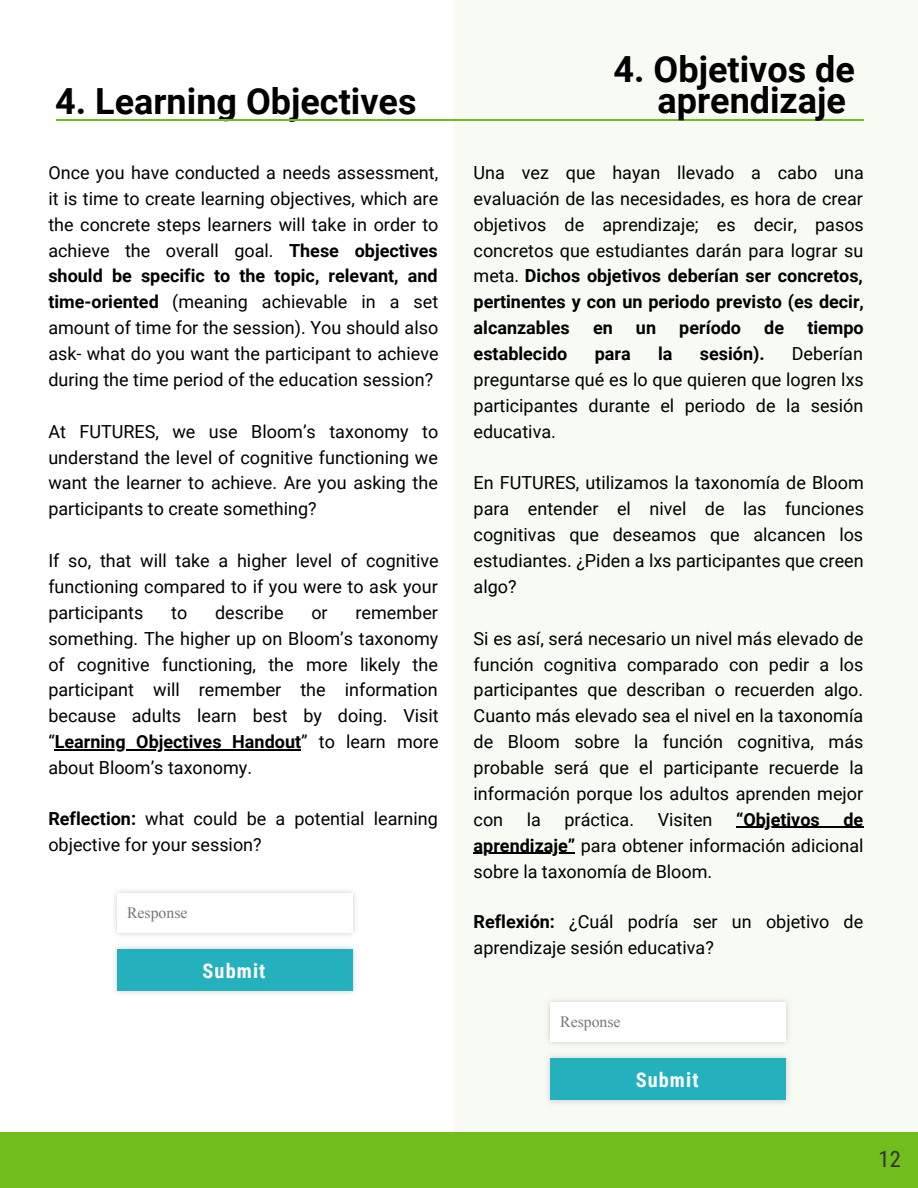
<style>
.page{position:relative;width:918px;height:1188px;background:#fff}
.page>*{position:absolute;margin:0;border:0;box-sizing:border-box;transform-origin:0 0}
.t1{font:700 36px/30.3px "Roboto";color:#000;text-align:right}
.t2{font:22.5px "Roboto Condensed";color:#333}
.t3{font:700 20.25px "Roboto Condensed";letter-spacing:.055em;color:#fff}
.t4{font:18px/25.8px "Roboto";color:#000;text-align:justify}
.t5{font:700 18px "Roboto";color:#000}
.t6{font:15.75px "Times New Roman";color:#757575}
.s1{font-weight:700}
</style>
<div class="page">
<div style="left:453px;top:0;width:465px;height:1188px;background:#f7fbf3"></div>
<div style="left:0;top:1133px;width:918px;height:55px;background:#70bd1d"></div>
<hr style="left:56px;top:119px;width:808px;height:1px;background:#70bd1d">
<hr style="left:55px;top:749px;width:246px;height:1px;background:#000">
<hr style="left:736px;top:827px;width:127px;height:1px;background:#000">
<hr style="left:474px;top:853px;width:101px;height:1px;background:#000">
<div style="left:109px;top:885px;width:251px;height:56px;background:linear-gradient(to bottom,#f7f7f7,#f6f6f6)"></div>
<div style="left:117px;top:893px;width:235px;height:40px;background:#fff"></div>
<div style="left:109px;top:942px;width:251px;height:57px;background:linear-gradient(to bottom,#f4f4f4,#f7f7f7)"></div>
<div style="left:117px;top:949px;width:235px;height:42px;background:#24b0bd"></div>
<div style="left:542px;top:994px;width:251px;height:56px;background:linear-gradient(to right,#f1f4ed,#f0f3ed)"></div>
<div style="left:550px;top:1002px;width:235px;height:40px;background:#fff"></div>
<div style="left:542px;top:1051px;width:251px;height:57px;background:linear-gradient(to right,#edf1eb,#edf0ea)"></div>
<div style="left:550px;top:1059px;width:235px;height:41px;background:#24b0bd"></div>
<h1 class="t1" style="left:55px;top:84px;width:363px">4. Learning Objectives</h1>
<p class="t4" style="left:48px;top:159px;width:392px">Once you have conducted a needs assessment, it is time to create learning objectives, which are the concrete steps learners will take in order to achieve the overall goal. <span class="s1">These objectives should be specific to the topic, relevant, and time-oriented</span> (meaning achievable in a set amount of time for the session). You should also ask- what do you want the participant to achieve during the time period of the education session?</p>
<p class="t4" style="left:48px;top:418px;width:391px">At FUTURES, we use Bloom’s taxonomy to understand the level of cognitive functioning we want the learner to achieve. Are you asking the participants to create something?</p>
<p class="t4" style="left:48px;top:547px;width:392px">If so, that will take a higher level of cognitive functioning compared to if you were to ask your participants</p>
<p class="t4" style="left:48px;top:599px;width:392px;text-indent:307px">remember something. The higher up on Bloom’s taxonomy of cognitive functioning, the more likely the participant will remember the information because adults learn best by doing. Visit “<span class="s1">Learning Objectives Handout</span>” to learn more about Bloom’s taxonomy.</p>
<p class="t4" style="left:48px;top:805px;width:391px"><span class="s1">Reflection:</span> what could be a potential learning objective for your session?</p>
<p class="t4" style="left:171px;top:599px;width:18px">to</p>
<p class="t4" style="left:215px;top:599px;width:70px">describe</p>
<p class="t4" style="left:311px;top:599px;width:18px">or</p>
<p class="t6" style="left:127px;top:902px;width:62px">Response</p>
<p class="t3" style="left:203px;top:956px;width:64px">Submit</p>
<h1 class="t1" style="left:614px;top:53px;width:243px">4. Objetivos de aprendizaje</h1>
<p class="t4" style="left:474px;top:159px;width:392px">Una vez que hayan llevado a cabo una evaluación de las necesidades, es hora de crear objetivos de aprendizaje; es decir, pasos concretos que estudiantes darán para lograr su meta. <span class="s1">Dichos objetivos deberían ser concretos, pertinentes y con un periodo previsto (es decir, alcanzables</span></p>
<p class="t5" style="left:593px;top:315px;width:21px">en</p>
<p class="t5" style="left:636px;top:315px;width:22px">un</p>
<p class="t5" style="left:679px;top:315px;width:63px">período</p>
<p class="t5" style="left:764px;top:315px;width:21px">de</p>
<p class="t5" style="left:807px;top:315px;width:58px">tiempo</p>
<p class="t5" style="left:474px;top:341px;width:95px">establecido</p>
<p class="t5" style="left:595px;top:341px;width:37px">para</p>
<p class="t5" style="left:658px;top:341px;width:16px">la</p>
<p class="t5" style="left:700px;top:341px;width:66px">sesión).</p>
<p class="t4" style="left:474px;top:340px;width:392px;text-indent:318px">Deberían preguntarse qué es lo que quieren que logren lxs participantes durante el periodo de la sesión educativa.</p>
<p class="t4" style="left:474px;top:469px;width:392px">En FUTURES, utilizamos la taxonomía de Bloom para entender el nivel de las funciones cognitivas que deseamos que alcancen los estudiantes. ¿Piden a lxs participantes que creen algo?</p>
<p class="t4" style="left:474px;top:625px;width:391px">Si es así, será necesario un nivel más elevado de función cognitiva comparado con pedir a los participantes que describan o recuerden algo.<br>Cuanto más elevado sea el nivel en la taxonomía de Bloom sobre la función cognitiva, más probable será que el participante recuerde la información porque los adultos aprenden mejor con</p>
<p class="t4" style="left:527px;top:806px;width:16px">la</p>
<p class="t4" style="left:565px;top:806px;width:71px">práctica.</p>
<p class="t4" style="left:658px;top:806px;width:56px">Visiten</p>
<p class="t5" style="left:736px;top:807px;width:85px">“Objetivos</p>
<p class="t4" style="left:474px;top:806px;width:392px;text-indent:370px"><span class="s1">de aprendizaje”</span> para obtener información adicional sobre la taxonomía de Bloom.</p>
<p class="t4" style="left:474px;top:908px;width:391px"><span class="s1">Reflexión:</span> ¿Cuál podría ser un objetivo de aprendizaje sesión educativa?</p>
<p class="t6" style="left:560px;top:1011px;width:62px">Response</p>
<p class="t3" style="left:636px;top:1065px;width:64px">Submit</p>
<p class="t2" style="left:879px;top:1143px;width:24px">12</p>
</div>
